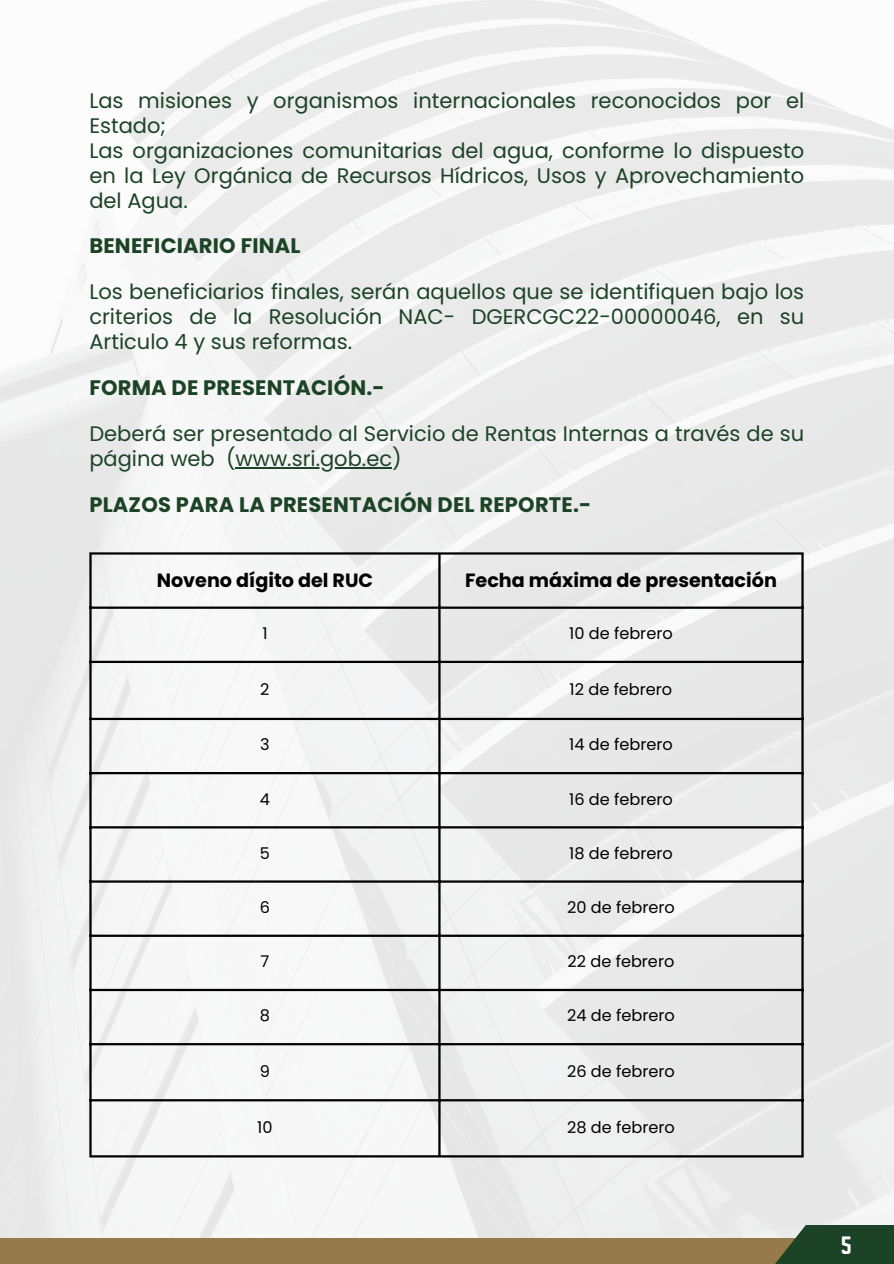
<style>
.page{position:relative;width:894px;height:1264px;background:#fff}
.page>*{position:absolute;margin:0;border:0;box-sizing:border-box;transform-origin:0 0}
.t1{font:21.9px "Norwester";color:#fff}
.t2{font:21px/24.8px "Poppins";color:#1c4326}
.t3{font:700 21px "Poppins";letter-spacing:.01em;color:#1c4326}
.t4{font:700 19.2px "Poppins";color:#000}
.t5{font:16.2px "Poppins";color:#000}
</style>
<div class="page">
<img style="left:0;top:0;width:893px;height:1238px">
<div style="left:0;top:1238px;width:810px;height:25px;background:#967a4b"></div>
<svg style="left:752px;top:1224px;width:141px;height:39px;fill:#1c4326"></svg>
<hr style="left:89px;top:554px;width:3px;height:601px;background:#000">
<hr style="left:438px;top:554px;width:2px;height:601px;background:#000">
<hr style="left:801px;top:554px;width:2px;height:601px;background:#000">
<hr style="left:89px;top:552px;width:714px;height:2px;background:#000">
<hr style="left:89px;top:606px;width:714px;height:3px;background:#000">
<hr style="left:89px;top:660px;width:714px;height:3px;background:#000">
<hr style="left:89px;top:717px;width:714px;height:3px;background:#000">
<hr style="left:89px;top:772px;width:714px;height:2px;background:#000">
<hr style="left:89px;top:826px;width:714px;height:2px;background:#000">
<hr style="left:89px;top:880px;width:714px;height:2px;background:#000">
<hr style="left:89px;top:934px;width:714px;height:2px;background:#000">
<hr style="left:89px;top:988px;width:714px;height:3px;background:#000">
<hr style="left:89px;top:1043px;width:714px;height:2px;background:#000">
<hr style="left:89px;top:1099px;width:714px;height:2px;background:#000">
<hr style="left:89px;top:1155px;width:714px;height:2px;background:#000">
<hr style="left:235px;top:467px;width:157px;height:1px;background:#1c4326">
<p class="t2" style="left:89px;top:89px;width:716px">Las misiones y organismos internacionales reconocidos por el<br>Estado;</p>
<p class="t2" style="left:89px;top:138px;width:716px;text-align:justify">Las organizaciones comunitarias del agua, conforme lo dispuesto en la Ley Orgánica de Recursos Hídricos, Usos y Aprovechamiento del Agua.</p>
<p class="t3" style="left:89px;top:231px;width:212px">BENEFICIARIO FINAL</p>
<p class="t2" style="left:89px;top:279px;width:716px;text-align:justify">Los beneficiarios finales, serán aquellos que se identifiquen bajo los criterios de la Resolución NAC- DGERCGC22-00000046, en su Articulo 4 y sus reformas.</p>
<p class="t3" style="left:89px;top:373px;width:297px">FORMA DE PRESENTACIÓN.-</p>
<p class="t2" style="left:89px;top:421px;width:716px">Deberá ser presentado al Servicio de Rentas Internas a través de su página web (www.sri.gob.ec)</p>
<p class="t3" style="left:89px;top:490px;width:503px">PLAZOS PARA LA PRESENTACIÓN DEL REPORTE.-</p>
<p class="t4" style="left:157px;top:567px;width:218px">Noveno dígito del RUC</p>
<p class="t4" style="left:465px;top:567px;width:313px">Fecha máxima de presentación</p>
<h1 class="t5" style="left:262px;top:622px;width:7px">1</h1>
<p class="t5" style="left:569px;top:622px;width:105px">10 de febrero</p>
<h1 class="t5" style="left:260px;top:677px;width:11px">2</h1>
<p class="t5" style="left:569px;top:677px;width:104px">12 de febrero</p>
<h1 class="t5" style="left:260px;top:733px;width:11px">3</h1>
<p class="t5" style="left:569px;top:733px;width:105px">14 de febrero</p>
<p class="t5" style="left:260px;top:787px;width:12px">4</p>
<p class="t5" style="left:569px;top:787px;width:105px">16 de febrero</p>
<p class="t5" style="left:260px;top:841px;width:12px">5</p>
<p class="t5" style="left:569px;top:841px;width:105px">18 de febrero</p>
<p class="t5" style="left:260px;top:896px;width:12px">6</p>
<p class="t5" style="left:567px;top:896px;width:109px">20 de febrero</p>
<p class="t5" style="left:260px;top:950px;width:10px">7</p>
<p class="t5" style="left:567px;top:950px;width:108px">22 de febrero</p>
<p class="t5" style="left:260px;top:1004px;width:12px">8</p>
<p class="t5" style="left:567px;top:1004px;width:109px">24 de febrero</p>
<p class="t5" style="left:260px;top:1059px;width:12px">9</p>
<p class="t5" style="left:567px;top:1059px;width:109px">26 de febrero</p>
<p class="t5" style="left:257px;top:1115px;width:17px">10</p>
<p class="t5" style="left:567px;top:1115px;width:109px">28 de febrero</p>
<p class="t1" style="left:840px;top:1232px;width:12px">5</p>
</div>
